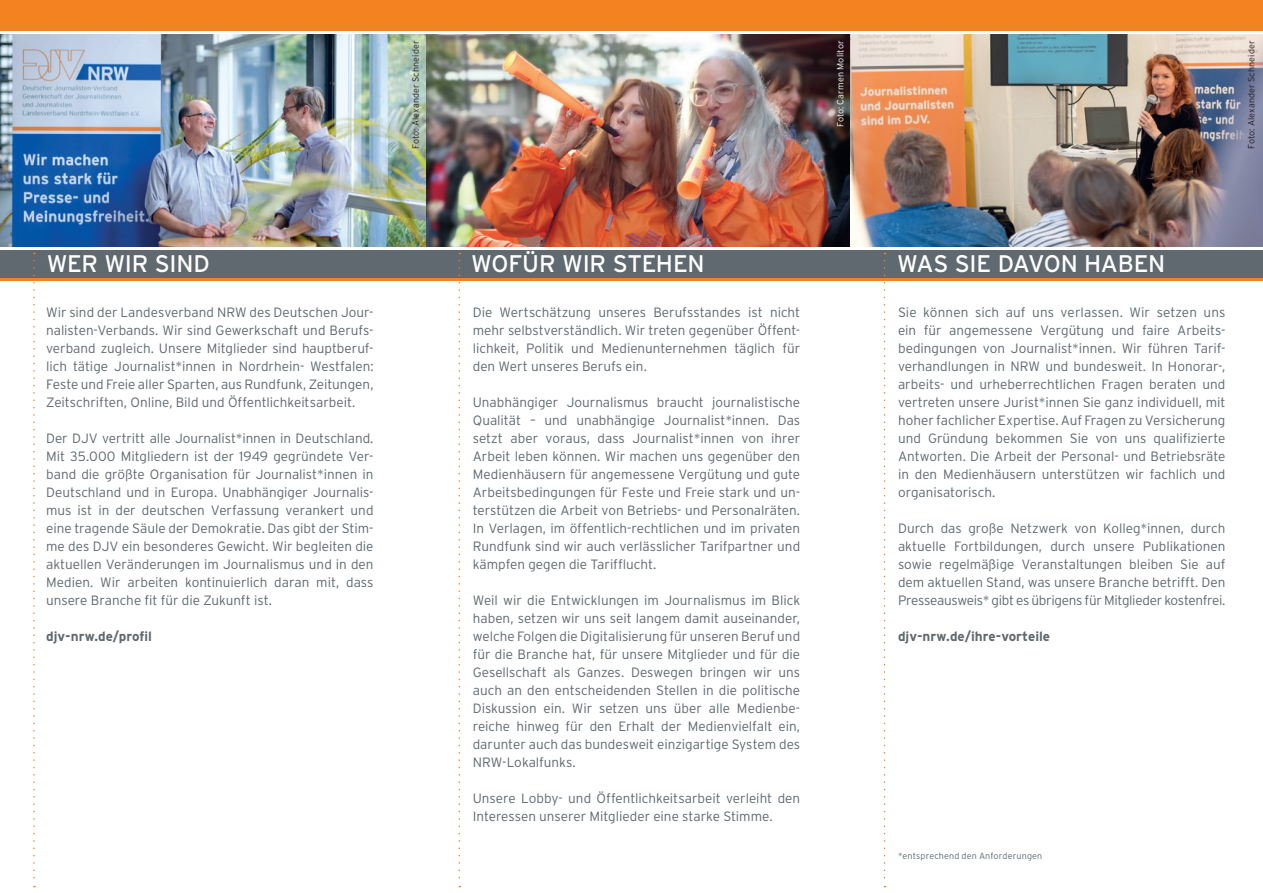
<style>
.page{position:relative;width:1263px;height:893px;background:#fff}
.page>*{position:absolute;margin:0;border:0;box-sizing:border-box;transform-origin:0 0}
.t1{font:24px "Interstate";letter-spacing:-.015em;color:#fff}
.t2{font:300 13.5px/18px "Interstate";color:#5f696f;text-align:justify}
.t3{font:700 13.5px "Interstate";color:#5f696f}
.t4{font:300 9px "Interstate";letter-spacing:.015em;color:#231f20}
.t5{font:300 9px "Interstate";letter-spacing:.015em;color:#5f696f}
.t6{font:300 9px "Interstate";letter-spacing:.015em;color:#fff}
</style>
<div class="page">
<img style="left:425px;top:34px;width:425px;height:213px">
<img style="left:850px;top:34px;width:413px;height:213px">
<img style="left:0;top:34px;width:425px;height:213px">
<div style="left:0;top:0;width:1263px;height:31px;background:#f58220"></div>
<div style="left:0;top:250px;width:1263px;height:28px;background:#5f696f"></div>
<hr style="left:0;top:278px;width:1263px;height:3px;background:#f58220">
<svg style="left:458px;top:261px;width:2px;height:626px"></svg>
<svg style="left:33px;top:261px;width:2px;height:626px"></svg>
<svg style="left:884px;top:261px;width:1px;height:626px"></svg>
<p class="t4" style="left:411px;top:149px;width:110px;rotate:-90deg">Foto: Alexander Schneider</p>
<p class="t6" style="left:835px;top:127px;width:88px;rotate:-90deg">Foto: Carmen Molitor</p>
<p class="t4" style="left:1246px;top:149px;width:110px;rotate:-90deg">Foto: Alexander Schneider</p>
<h1 class="t1" style="left:47px;top:250px;width:165px">WER WIR SIND</h1>
<h1 class="t1" style="left:471px;top:250px;width:235px">WOFÜR WIR STEHEN</h1>
<h1 class="t1" style="left:897px;top:250px;width:269px">WAS SIE DAVON HABEN</h1>
<p class="t2" style="left:46px;top:303px;width:329px">Wir sind der Landesverband NRW des Deutschen Jour&shy;nalisten-Verbands. Wir sind Gewerkschaft und Berufs&shy;verband zugleich. Unsere Mitglieder sind hauptberuf&shy;lich tätige Journalist*innen in Nordrhein- Westfalen:<br>Feste und Freie aller Sparten, aus Rundfunk, Zeitungen, Zeitschriften, Online, Bild und Öffentlichkeitsarbeit.</p>
<p class="t2" style="left:46px;top:429px;width:329px">Der DJV vertritt alle Journalist*innen in Deutschland.<br>Mit 35.000 Mitgliedern ist der 1949 gegründete Ver&shy;band die größte Organisation für Journalist*innen in Deutschland und in Europa. Unabhängiger Journalis&shy;mus ist in der deutschen Verfassung verankert und eine tragende Säule der Demokratie. Das gibt der Stim&shy;me des DJV ein besonderes Gewicht. Wir begleiten die aktuellen Veränderungen im Journalismus und in den Medien. Wir arbeiten kontinuierlich daran mit, dass unsere Branche fit für die Zukunft ist.</p>
<p class="t3" style="left:46px;top:629px;width:107px">djv-nrw.de/profil</p>
<p class="t2" style="left:898px;top:303px;width:329px">Sie können sich auf uns verlassen. Wir setzen uns ein für angemessene Vergütung und faire Arbeits&shy;bedingungen von Journalist*innen. Wir führen Tarif&shy;verhandlungen in NRW und bundesweit. In Honorar-, arbeits- und urheberrechtlichen Fragen beraten und vertreten unsere Jurist*innen Sie ganz individuell, mit hoher fachlicher Expertise. Auf Fragen zu Versicherung und Gründung bekommen Sie von uns qualifizierte Antworten. Die Arbeit der Personal- und Betriebsräte in den Medienhäusern unterstützen wir fachlich und organisatorisch.</p>
<p class="t2" style="left:898px;top:519px;width:329px">Durch das große Netzwerk von Kolleg*innen, durch aktuelle Fortbildungen, durch unsere Publikationen sowie regelmäßige Veranstaltungen bleiben Sie auf dem aktuellen Stand, was unsere Branche betrifft. Den Presseausweis* gibt es übrigens für Mitglieder kostenfrei.</p>
<p class="t3" style="left:898px;top:629px;width:154px">djv-nrw.de/ihre-vorteile</p>
<p class="t2" style="left:473px;top:303px;width:329px">Die Wertschätzung unseres Berufsstandes ist nicht mehr selbstverständlich. Wir treten gegenüber Öffent&shy;lichkeit, Politik und Medienunternehmen täglich für den Wert unseres Berufs ein.</p>
<p class="t2" style="left:473px;top:393px;width:329px">Unabhängiger Journalismus braucht journalistische Qualität – und unabhängige Journalist*innen. Das setzt aber voraus, dass Journalist*innen von ihrer Arbeit leben können. Wir machen uns gegenüber den Medienhäusern für angemessene Vergütung und gute Arbeitsbedingungen für Feste und Freie stark und un&shy;terstützen die Arbeit von Betriebs- und Personalräten.<br>In Verlagen, im öffentlich-rechtlichen und im privaten Rundfunk sind wir auch verlässlicher Tarifpartner und kämpfen gegen die Tarifflucht.</p>
<p class="t2" style="left:473px;top:591px;width:329px">Weil wir die Entwicklungen im Journalismus im Blick haben, setzen wir uns seit langem damit auseinander, welche Folgen die Digitalisierung für unseren Beruf und für die Branche hat, für unsere Mitglieder und für die Gesellschaft als Ganzes. Deswegen bringen wir uns auch an den entscheidenden Stellen in die politische Diskussion ein. Wir setzen uns über alle Medienbe&shy;reiche hinweg für den Erhalt der Medienvielfalt ein, darunter auch das bundesweit einzigartige System des NRW-Lokalfunks.</p>
<p class="t2" style="left:473px;top:789px;width:329px">Unsere Lobby- und Öffentlichkeitsarbeit verleiht den<br>Interessen unserer Mitglieder eine starke Stimme.</p>
<p class="t5" style="left:898px;top:851px;width:146px">*entsprechend den Anforderungen</p>
</div>
